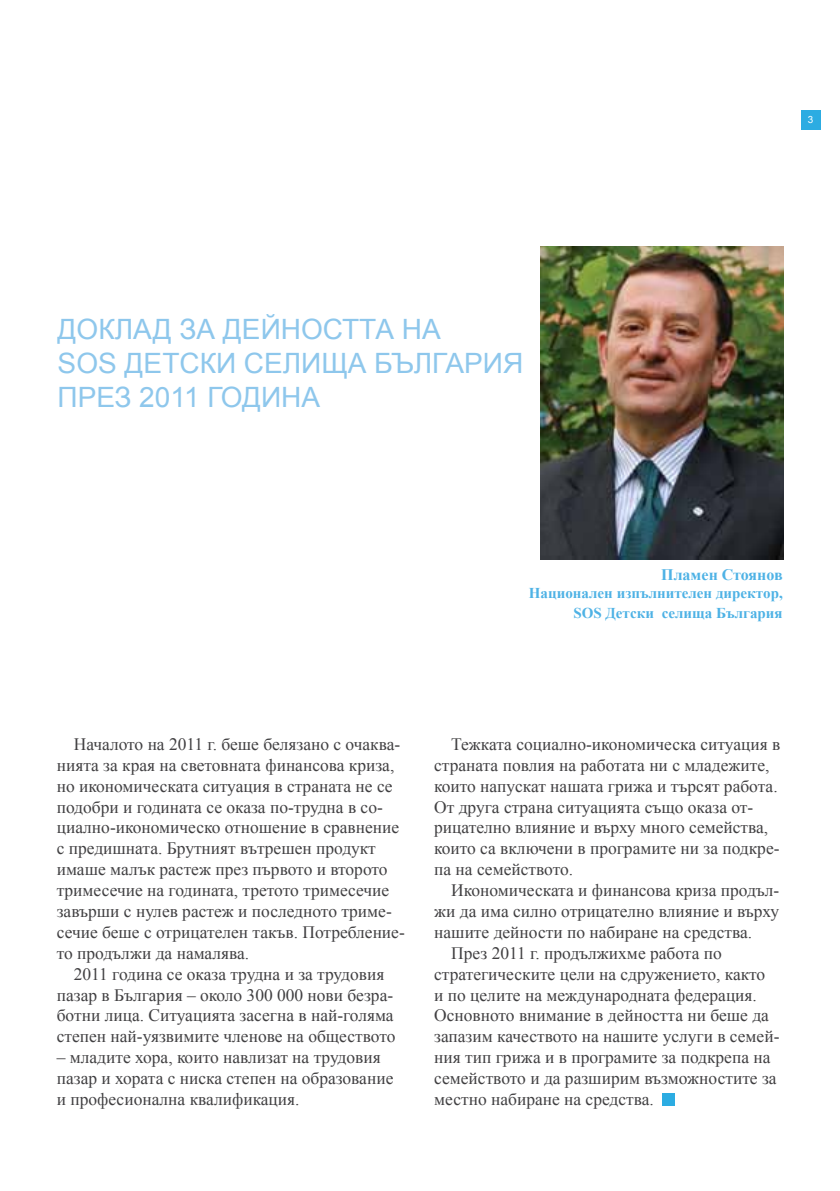
<style>
.page{position:relative;width:840px;height:1191px;background:#fff}
.page>*{position:absolute;margin:0;border:0;box-sizing:border-box;transform-origin:0 0}
.t1{font:28px "Arial";color:#8ec7ec}
.t2{font:17.4px/20.8px "Times New Roman";color:#414042}
.t3{font:700 16px "Times New Roman";color:#4eb2e5}
.t4{font:700 15px/19.2px "Times New Roman";color:#4eb2e5;text-align:right}
.t5{font:9.8px "Arial";color:#fff}
</style>
<div class="page">
<div style="left:800px;top:110px;width:20px;height:20px;background:#2cace2"></div>
<img style="left:540px;top:247px;width:242px;height:312px">
<div style="left:662px;top:1093px;width:12px;height:12px;background:#2cace2"></div>
<p class="t5" style="left:807px;top:113px;width:7px">3</p>
<h1 class="t1" style="left:58px;top:311px;width:39px">Доклад</h1>
<h1 class="t1" style="left:179px;top:311px;width:122px">за дейнос</h1>
<h1 class="t1" style="left:342px;top:311px;width:80px">тта на</h1>
<h1 class="t1" style="left:58px;top:345px;width:141px">SOS Детски</h1>
<h1 class="t1" style="left:244px;top:345px;width:20px">сели</h1>
<h1 class="t1" style="left:321px;top:345px;width:90px">ща Българи</h1>
<h1 class="t1" style="left:503px;top:345px;width:22px">я</h1>
<h1 class="t1" style="left:58px;top:378px;width:169px">през 2011 година</h1>
<p class="t3" style="left:660px;top:564px;width:123px">Пламен Стоянов</p>
<p class="t4" style="left:528px;top:583px;width:255px">Национален изпълнителен директор,<br>SOS Детски селища България</p>
<p class="t2" style="left:57px;top:733px;width:349px;text-indent:17px">Началото на 2011 г. беше белязано с очаква&shy;нията за края на световната финансова криза, но икономическата ситуация в страната не се подобри и годината се оказа по-трудна в со&shy;циално-икономическо отношение в сравнение с предишната. Брутният вътрешен продукт имаше малък растеж през първото и второто тримесечие на годината, третото тримесечие завърши с нулев растеж и последното триме&shy;сечие беше с отрицателен такъв. Потребление&shy;то продължи да намалява.</p>
<p class="t2" style="left:57px;top:963px;width:340px;text-align:center">2011 година се оказа трудна и за трудовия пазар в България – около 300 000 нови безра&shy;ботни лица. Ситуацията засегна в най-голяма степен най-уязвимите членове на обществото</p>
<p class="t2" style="left:57px;top:1046px;width:338px">– младите хора, които навлизат на трудовия пазар и хората с ниска степен на образование и професионална квалификация.</p>
<p class="t2" style="left:434px;top:733px;width:347px;text-indent:17px">Тежката социално-икономическа ситуация в страната повлия на работата ни с младежите, които напускат нашата грижа и търсят работа.<br>От друга страна ситуацията също оказа от&shy;рицателно влияние и върху много семейства, които са включени в програмите ни за подкре&shy;па на семейството.</p>
<p class="t2" style="left:451px;top:879px;width:329px">Икономическата и финансова криза продъл-</p>
<p class="t2" style="left:434px;top:900px;width:346px">жи да има силно отрицателно влияние и върху</p>
<p class="t2" style="left:434px;top:921px;width:319px">нашите дейности по набиране на средства.</p>
<p class="t2" style="left:451px;top:942px;width:272px">През 2011 г. продължихме работа по</p>
<p class="t2" style="left:434px;top:963px;width:332px">стратегическите цели на сдружението, както</p>
<p class="t2" style="left:434px;top:984px;width:324px">и по целите на международната федерация.</p>
<p class="t2" style="left:434px;top:1005px;width:336px">Основното внимание в дейността ни беше да</p>
<p class="t2" style="left:434px;top:1025px;width:346px">запазим качеството на нашите услуги в семей-</p>
<p class="t2" style="left:434px;top:1046px;width:337px">ния тип грижа и в програмите за подкрепа на</p>
<p class="t2" style="left:434px;top:1067px;width:344px">семейството и да разширим възможностите за</p>
<p class="t2" style="left:434px;top:1088px;width:221px">местно набиране на средства.</p>
</div>
